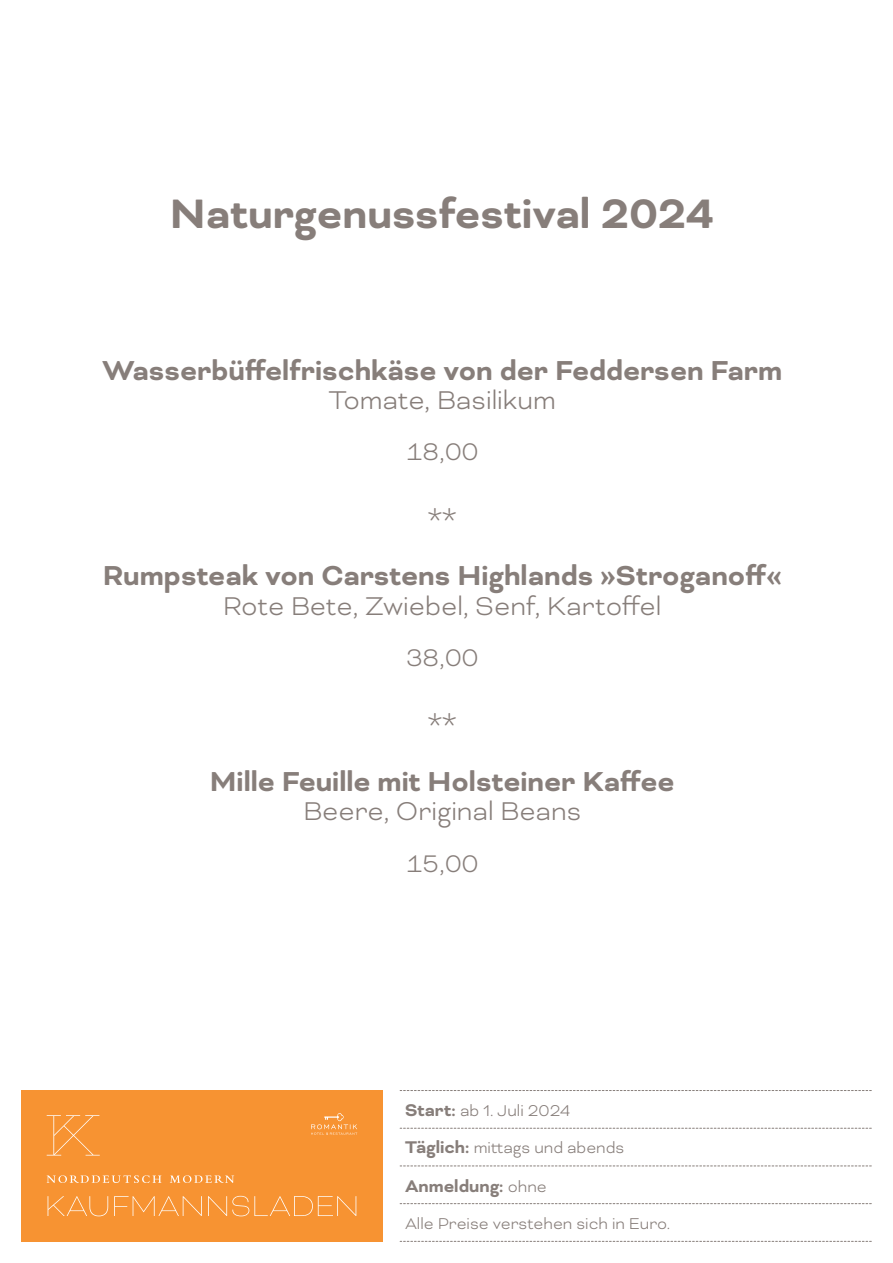
<style>
.page{position:relative;width:893px;height:1263px;background:#fff}
.page>*{position:absolute;margin:0;border:0;box-sizing:border-box;transform-origin:0 0}
.t1{font:700 47.4px "Bicyclette";color:#877e7a}
.t2{font:700 31.5px "Bicyclette";color:#877e7a}
.t3{font:300 29.55px "Bicyclette";color:#877e7a}
.t4{font:300 27.6px "Bicyclette";color:#877e7a}
.t5{font:700 19.5px "Bicyclette";color:#877e7a}
.t6{font:300 18px/38px "Bicyclette";color:#877e7a}
.s1{font-weight:700;font-size:19.5px}
.s2{font-weight:300;font-size:18px}
</style>
<div class="page">
<div style="left:21px;top:1090px;width:362px;height:152px;background:#f79332"></div>
<svg style="left:48px;top:1196px;width:60px;height:20px"></svg>
<svg style="left:208px;top:1196px;width:148px;height:20px"></svg>
<svg style="left:114px;top:1196px;width:88px;height:20px"></svg>
<svg style="left:47px;top:1115px;width:53px;height:40px"></svg>
<svg style="left:47px;top:1175px;width:187px;height:8px"></svg>
<svg style="left:311px;top:1113px;width:46px;height:22px"></svg>
<svg style="left:400px;top:1128px;width:471px;height:1px"></svg>
<svg style="left:400px;top:1090px;width:471px;height:1px"></svg>
<svg style="left:400px;top:1166px;width:471px;height:1px"></svg>
<svg style="left:400px;top:1203px;width:471px;height:1px"></svg>
<svg style="left:400px;top:1241px;width:471px;height:1px"></svg>
<h1 class="t1" style="left:170px;top:186px;width:546px">Naturgenussfestival 2024</h1>
<p class="t2" style="left:102px;top:352px;width:682px">Wasserbüffelfrischkäse von der Feddersen Farm</p>
<p class="t3" style="left:329px;top:383px;width:229px">Tomate, Basilikum</p>
<p class="t4" style="left:406px;top:436px;width:74px">18,00</p>
<p class="t3" style="left:428px;top:500px;width:30px">**</p>
<p class="t2" style="left:103px;top:557px;width:680px">Rumpsteak von Carstens Highlands »Stroganoff«</p>
<p class="t3" style="left:223px;top:589px;width:440px">Rote Bete, Zwiebel, Senf, Kartoffel</p>
<p class="t4" style="left:406px;top:642px;width:74px">38,00</p>
<p class="t3" style="left:428px;top:705px;width:30px">**</p>
<p class="t2" style="left:210px;top:763px;width:466px">Mille Feuille mit Holsteiner Kaffee</p>
<p class="t3" style="left:303px;top:794px;width:280px">Beere, Original Beans</p>
<p class="t4" style="left:406px;top:847px;width:74px">15,00</p>
<p class="t6" style="left:405px;top:1091px;width:221px"><span class="s1">Start:</span> ab 1. Juli 2024<br><span class="s1">Täglich:</span> mittags und abends</p>
<p class="t5" style="left:405px;top:1174px;width:143px">Anmeldung: <span class="s2">ohne</span></p>
<p class="t6" style="left:405px;top:1204px;width:267px">Alle Preise verstehen sich in Euro.</p>
</div>
